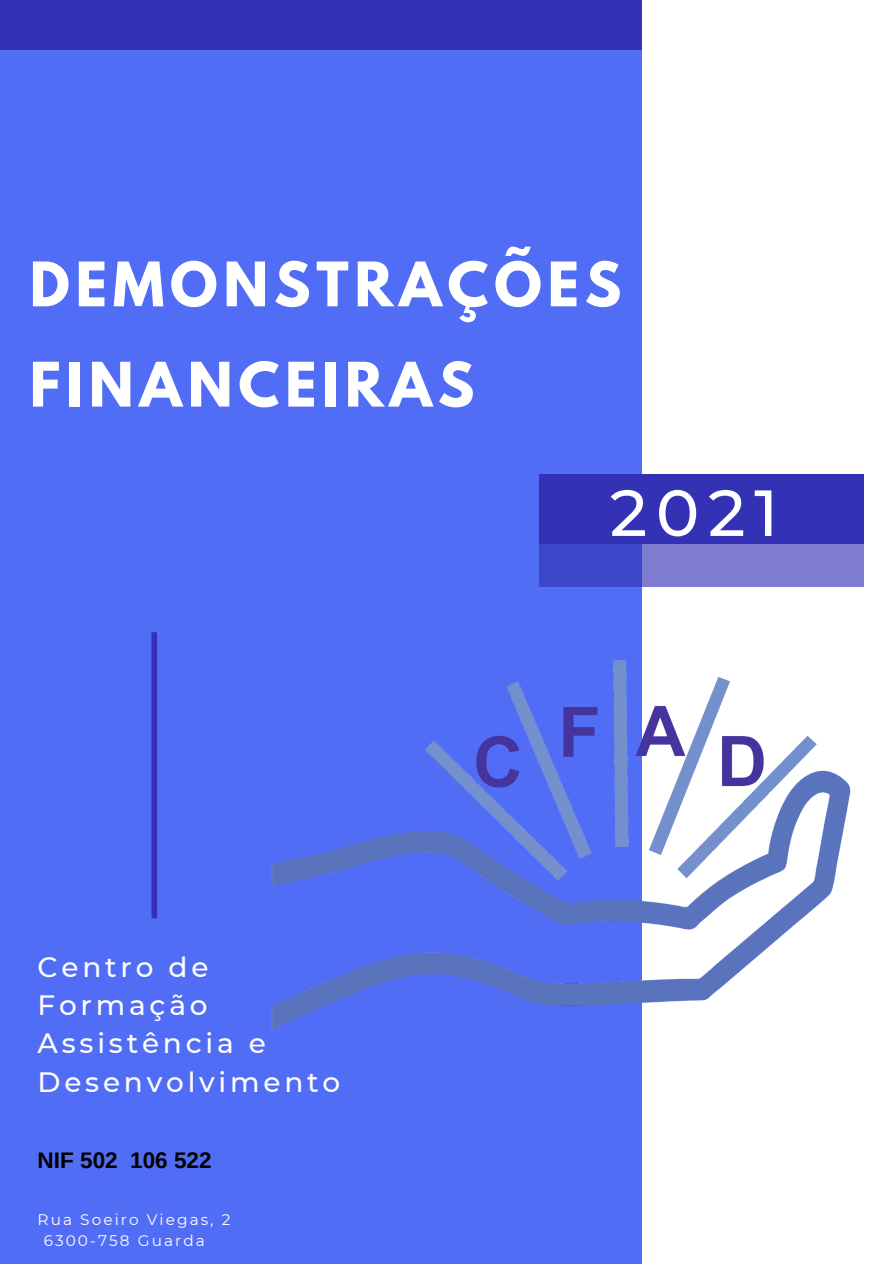
<style>
.page{position:relative;width:894px;height:1264px;background:#fff}
.page>*{position:absolute;margin:0;border:0;box-sizing:border-box;transform-origin:0 0}
.t1{font:500 64.95px "Montserrat";color:#fff}
.t2{font:700 54.3px "League Spartan";letter-spacing:.105em;color:#fff}
.t3{font:500 27.9px "Montserrat";letter-spacing:.135em;color:#fff}
.t4{font:700 22.5px "Arimo";color:#000}
.t5{font:15.3px/21.5px "Montserrat";letter-spacing:.135em;color:#fff}
</style>
<div class="page">
<div style="left:0;top:0;width:641px;height:1263px;background:#516df6"></div>
<div style="left:539px;top:473px;width:324px;height:70px;background:#3432b4"></div>
<svg style="left:539px;top:543px;width:324px;height:43px;background:#6869cd"></svg>
<div style="left:0;top:0;width:641px;height:50px;background:#3432b4"></div>
<img style="left:151px;top:586px;width:713px;height:562px">
<p class="t2" style="left:30px;top:257px;width:593px">DEMONSTRAÇÕES</p>
<p class="t2" style="left:30px;top:358px;width:446px">FINANCEIRAS</p>
<p class="t3" style="left:38px;top:949px;width:172px">Centro de</p>
<p class="t3" style="left:38px;top:987px;width:171px">Formação</p>
<p class="t3" style="left:38px;top:1026px;width:230px">Assistência e</p>
<p class="t3" style="left:38px;top:1064px;width:304px">Desenvolvimento</p>
<p class="t4" style="left:38px;top:1147px;width:175px">NIF 502 106 522</p>
<p class="t5" style="left:44px;top:1208px;width:188px;text-indent:-6px">Rua Soeiro Viegas, 2<br>6300-758 Guarda</p>
<p class="t1" style="left:609px;top:473px;width:170px">2021</p>
</div>
